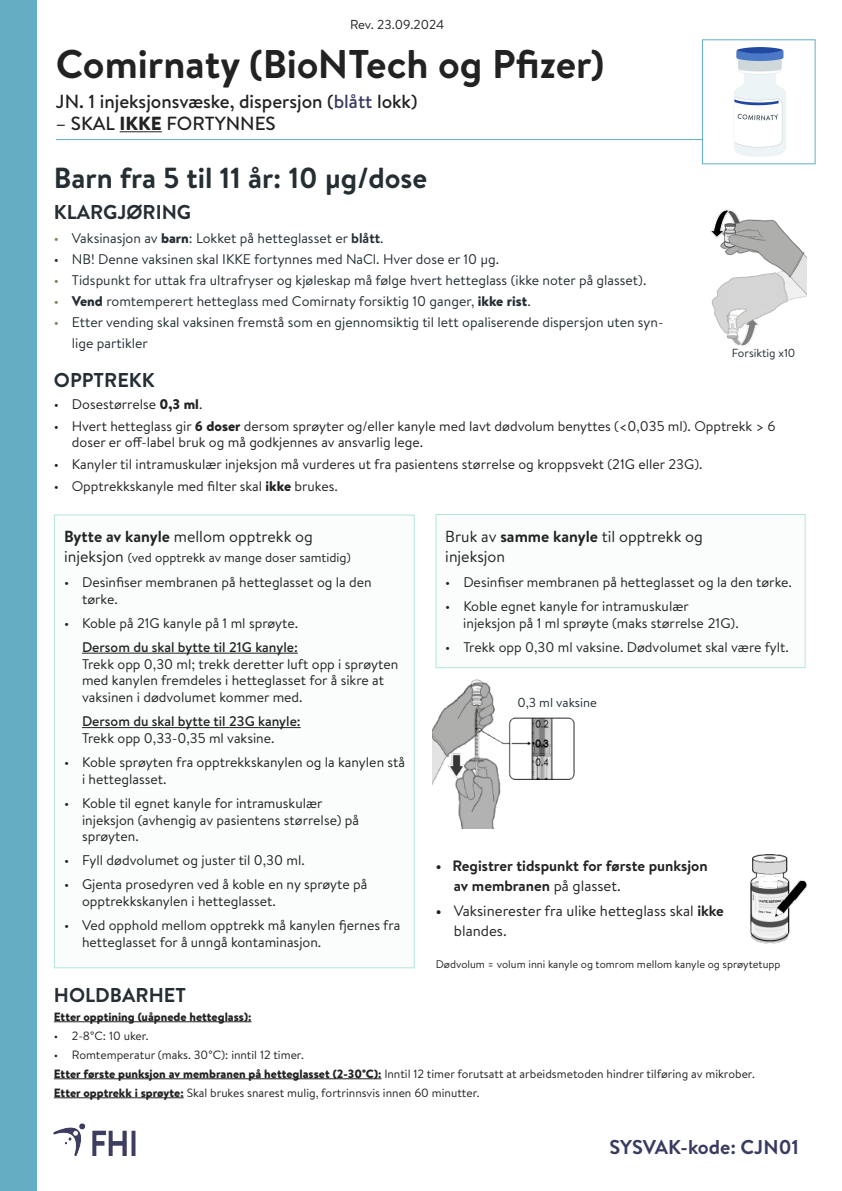
<style>
.page{position:relative;width:842px;height:1191px;background:#fff}
.page>*{position:absolute;margin:0;border:0;box-sizing:border-box;transform-origin:0 0}
.t1{font:700 40px "Brandon Text";color:#222}
.t2{font:700 29px "Brandon Text";color:#242e33}
.t3{font:700 20px "Brandon Text";color:#242e33}
.t4{font:700 20px "Brandon Text";color:#393c61}
.t5{font:500 19px "Brandon Text";color:#222}
.t6{font:16px/19.2px "Brandon Text";color:#222}
.Kulepunkt_ved_flaske{font:700 15px/20px "Brandon Text";color:#222}
.Kulepunkt_ved_flaske-2{font:15px/20px "Brandon Text";color:#222}
.t7{font:14px/16.8px "Brandon Text";color:#222}
.t8{font:14px/21px "Brandon Text";color:#242e33}
.t9{font:500 14px "Brandon Text";color:#222}
.t10{font:13px "Brandon Text";color:#222}
.t11{font:13px "Brandon Text";color:#242e33}
.t12{font:12px "Brandon Text";color:#222}
.t13{font:900 12px "Brandon Text";color:#222}
.t14{font:11.7px "Brandon Text";color:#242e33}
.t15{font:11px "Brandon Text";color:#222}
.s1{color:#393c61}
.s2{font-weight:900}
.s3{color:#718555}
.s4{font-weight:700}
.s5{font-size:16px}
.s6{font-weight:400}
</style>
<div class="page">
<div style="left:0;top:0;width:36px;height:1191px;background:#65adc3"></div>
<img style="left:734px;top:47px;width:51px;height:110px">
<div style="left:702px;top:39px;width:113px;height:125px;border:1px solid #65adc3"></div>
<div style="left:436px;top:514px;width:370px;height:154px;background:#fafdfc"></div>
<div style="left:54px;top:514px;width:359px;height:454px;background:#fafdfc"></div>
<hr style="left:82px;top:653px;width:147px;height:1px;background:#222">
<svg style="left:229px;top:653px;width:23px;height:1px"></svg>
<hr style="left:252px;top:653px;width:46px;height:1px;background:#222">
<hr style="left:82px;top:727px;width:147px;height:1px;background:#222">
<svg style="left:229px;top:727px;width:29px;height:1px"></svg>
<hr style="left:258px;top:727px;width:43px;height:1px;background:#222">
<img style="left:433px;top:679px;width:142px;height:149px">
<img style="left:710px;top:209px;width:97px;height:136px">
<img style="left:750px;top:854px;width:57px;height:90px">
<hr style="left:54px;top:1021px;width:197px;height:1px;background:#222">
<hr style="left:54px;top:1078px;width:327px;height:1px;background:#222">
<hr style="left:54px;top:1097px;width:130px;height:1px;background:#222">
<hr style="left:120px;top:131px;width:42px;height:1px;background:#222">
<hr style="left:56px;top:139px;width:646px;height:1px;background:#65adc3">
<img style="left:54px;top:1123px;width:81px;height:32px">
<p class="t10" style="left:350px;top:16px;width:96px">Rev. 23.09.2024</p>
<p class="t1" style="left:56px;top:37px;width:550px">Comirnaty (BioNTech og Pfizer)</p>
<p class="t5" style="left:56px;top:88px;width:363px">JN. 1 injeksjonsvæske, dispersjon (<span class="s1">blått</span> lokk)</p>
<p class="t5" style="left:56px;top:110px;width:221px">– SKAL <span class="s2">IKKE</span> FORTYNNES</p>
<p class="t2" style="left:54px;top:157px;width:375px">Barn fra 5 til 11 år: 10 µg/dose</p>
<p class="t3" style="left:54px;top:198px;width:139px">KLARGJØRING</p>
<p class="t8" style="left:54px;top:227px;width:331px"><span class="s3">•</span> Vaksinasjon av <span class="s2">barn</span>: Lokket på hetteglasset er <span class="s4">blått</span>.</p>
<p class="t8" style="left:54px;top:248px;width:447px">• NB! Denne vaksinen skal IKKE fortynnes med NaCl. Hver dose er 10 μg.</p>
<p class="t8" style="left:54px;top:269px;width:594px"><span class="s3">•</span> Tidspunkt for uttak fra ultrafryser og kjøleskap må følge hvert hetteglass (ikke noter på glasset).</p>
<p class="t8" style="left:54px;top:290px;width:478px"><span class="s3">•</span> <span class="s2">Vend</span> romtemperert hetteglass med Comirnaty forsiktig 10 ganger, <span class="s2">ikke rist</span>.</p>
<p class="t8" style="left:72px;top:311px;width:593px;text-indent:-18px"><span class="s3">•</span> Etter vending skal vaksinen fremstå som en gjennomsiktig til lett opaliserende dispersjon uten syn&shy;lige partikler</p>
<p class="t3" style="left:54px;top:366px;width:102px">OPPTREKK</p>
<p class="t14" style="left:732px;top:345px;width:65px">Forsiktig x10</p>
<p class="t7" style="left:54px;top:395px;width:150px">• Dosestørrelse <span class="s2">0,3 ml</span>.</p>
<p class="t7" style="left:72px;top:417px;width:705px;text-indent:-18px">• Hvert hetteglass gir <span class="s2">6 doser</span> dersom sprøyter og/eller kanyle med lavt dødvolum benyttes (&lt;0,035 ml). Opptrekk &gt; 6 doser er off-label bruk og må godkjennes av ansvarlig lege.</p>
<p class="t7" style="left:54px;top:456px;width:650px">• Kanyler til intramuskulær injeksjon må vurderes ut fra pasientens størrelse og kroppsvekt (21G eller 23G).</p>
<p class="t7" style="left:54px;top:478px;width:285px">• Opptrekkskanyle med filter skal <span class="s2">ikke</span> brukes.</p>
<p class="t6" style="left:64px;top:527px;width:250px"><span class="s4">Bytte av kanyle</span> mellom opptrekk og</p>
<p class="t10" style="left:64px;top:548px;width:288px"><span class="s5">injeksjon</span> (ved opptrekk av mange doser samtidig)</p>
<p class="t7" style="left:82px;top:573px;width:291px;text-indent:-18px">• Desinfiser membranen på hetteglasset og la den tørke.</p>
<p class="t7" style="left:64px;top:614px;width:236px">• Koble på 21G kanyle på 1 ml sprøyte.</p>
<p class="t9" style="left:82px;top:637px;width:217px">Dersom du skal bytte til 21G kanyle:</p>
<p class="t7" style="left:82px;top:655px;width:318px">Trekk opp 0,30 ml; trekk deretter luft opp i sprøyten med kanylen fremdeles i hetteglasset for å sikre at vaksinen i dødvolumet kommer med.</p>
<p class="t9" style="left:82px;top:711px;width:220px">Dersom du skal bytte til 23G kanyle:</p>
<p class="t7" style="left:82px;top:729px;width:194px">Trekk opp 0,33-0,35 ml vaksine.</p>
<p class="t7" style="left:82px;top:753px;width:325px;text-indent:-18px">• Koble sprøyten fra opptrekkskanylen og la kanylen stå i hetteglasset.</p>
<p class="t7" style="left:82px;top:794px;width:279px;text-indent:-18px">• Koble til egnet kanyle for intramuskulær injeksjon (avhengig av pasientens størrelse) på sprøyten.</p>
<p class="t7" style="left:64px;top:851px;width:242px">• Fyll dødvolumet og juster til 0,30 ml.</p>
<p class="t7" style="left:82px;top:875px;width:287px;text-indent:-18px">• Gjenta prosedyren ved å koble en ny sprøyte på opptrekkskanylen i hetteglasset.</p>
<p class="t7" style="left:82px;top:916px;width:320px;text-indent:-18px">• Ved opphold mellom opptrekk må kanylen fjernes fra hetteglasset for å unngå kontaminasjon.</p>
<p class="t6" style="left:445px;top:527px;width:259px">Bruk av <span class="s4">samme kanyle</span> til opptrekk og injeksjon</p>
<p class="t7" style="left:445px;top:573px;width:348px">• Desinfiser membranen på hetteglasset og la den tørke.</p>
<p class="t7" style="left:463px;top:597px;width:277px;text-indent:-18px">• Koble egnet kanyle for intramuskulær injeksjon på 1 ml sprøyte (maks størrelse 21G).</p>
<p class="t7" style="left:445px;top:638px;width:345px">• Trekk opp 0,30 ml vaksine. Dødvolumet skal være fylt.</p>
<p class="t11" style="left:517px;top:693px;width:81px">0,3 ml vaksine</p>
<p class="Kulepunkt_ved_flaske" style="left:454px;top:855px;width:255px;text-indent:-18px">• Registrer tidspunkt for første punksjon av membranen <span class="s6">på glasset.</span></p>
<p class="Kulepunkt_ved_flaske-2" style="left:454px;top:900px;width:272px;text-indent:-18px"><span class="s4">•</span> Vaksinerester fra ulike hetteglass skal <span class="s4">ikke </span>blandes.</p>
<p class="t3" style="left:54px;top:981px;width:134px">HOLDBARHET</p>
<p class="t15" style="left:436px;top:956px;width:346px">Dødvolum = volum inni kanyle og tomrom mellom kanyle og sprøytetupp</p>
<p class="t13" style="left:54px;top:1008px;width:199px">Etter opptining (uåpnede hetteglass):</p>
<p class="t12" style="left:54px;top:1027px;width:96px">• 2-8°C: 10 uker.</p>
<p class="t12" style="left:54px;top:1046px;width:251px">• Romtemperatur (maks. 30°C): inntil 12 timer.</p>
<p class="t12" style="left:54px;top:1065px;width:702px"><span class="s2">Etter første punksjon av membranen på hetteglasset (2-30°C):</span> Inntil 12 timer forutsatt at arbeidsmetoden hindrer tilføring av mikrober.</p>
<p class="t12" style="left:54px;top:1084px;width:427px"><span class="s2">Etter opptrekk i sprøyte:</span> Skal brukes snarest mulig, fortrinnsvis innen 60 minutter.</p>
<p class="t4" style="left:609px;top:1133px;width:191px">SYSVAK-kode: CJN01</p>
</div>
